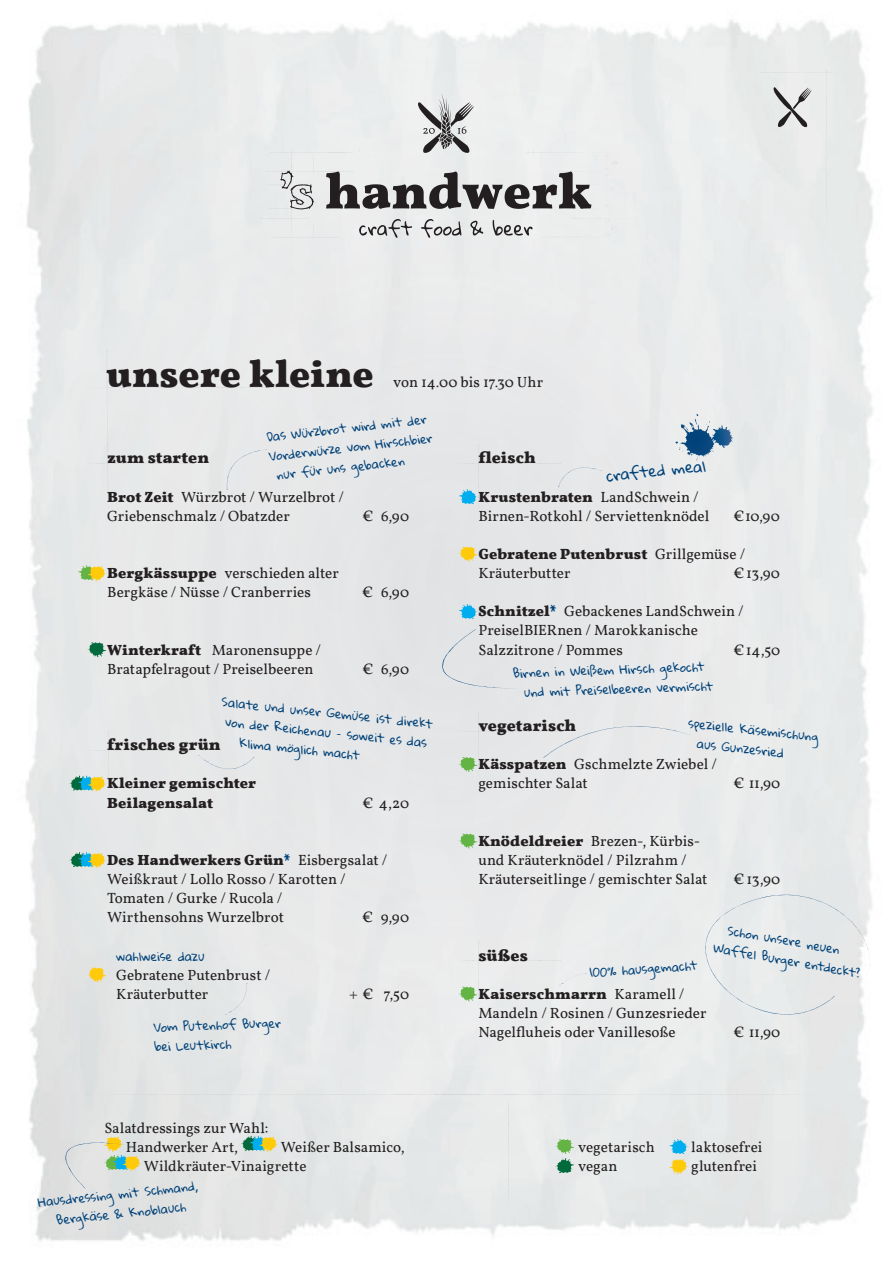
<style>
.page{position:relative;width:893px;height:1263px;background:#fff}
.page>*{position:absolute;margin:0;border:0;box-sizing:border-box;transform-origin:0 0}
.t1{font:700 39px "Vollkorn";letter-spacing:-.005em;color:#231f20}
.t2{font:700 16.5px "Vollkorn";letter-spacing:.005em;color:#231f20}
.t3{font:15px/19.2px "Vollkorn";color:#231f20}
.t4{font:700 15px/19.2px "Vollkorn";letter-spacing:.005em;color:#231f20}
.t5{font:15px "Gloria Hallelujah";color:#004279}
.t6{font:12px/19.5px "Gloria Hallelujah";letter-spacing:.015em;color:#004279}
.s1{font-weight:700}
</style>
<div class="page">
<div style="left:25px;top:20px;width:848px;height:1222px;background:#e7e9e9"></div>
<svg style="left:259px;top:94px;width:382px;height:156px;background:#d6d7d7"></svg>
<div style="left:760px;top:70px;width:79px;height:160px;background:#e8ebea"></div>
<svg style="left:556px;top:1139px;width:18px;height:34px"></svg>
<svg style="left:669px;top:1139px;width:19px;height:35px"></svg>
<svg style="left:241px;top:1136px;width:37px;height:16px"></svg>
<svg style="left:85px;top:1094px;width:746px;height:1px"></svg>
<svg style="left:508px;top:1103px;width:1px;height:106px"></svg>
<svg style="left:65px;top:1137px;width:76px;height:51px;background:#d6dbcb"></svg>
<svg style="left:78px;top:565px;width:28px;height:16px"></svg>
<svg style="left:88px;top:642px;width:18px;height:15px"></svg>
<svg style="left:70px;top:852px;width:36px;height:16px"></svg>
<svg style="left:88px;top:967px;width:18px;height:15px"></svg>
<div style="left:70px;top:731px;width:121px;height:64px;background:#e6e7e7"></div>
<svg style="left:459px;top:546px;width:19px;height:16px"></svg>
<svg style="left:459px;top:604px;width:18px;height:15px"></svg>
<svg style="left:459px;top:833px;width:19px;height:16px"></svg>
<svg style="left:680px;top:414px;width:29px;height:35px"></svg>
<div style="left:454px;top:941px;width:132px;height:64px;background:#ebecec"></div>
<div style="left:704px;top:895px;width:166px;height:119px;background:#e7e9e9"></div>
<div style="left:84px;top:349px;width:214px;height:159px;background:#e8e9ea"></div>
<svg style="left:198px;top:755px;width:56px;height:14px"></svg>
<svg style="left:225px;top:983px;width:22px;height:31px"></svg>
<div style="left:455px;top:712px;width:236px;height:64px;background:#e6e7e8"></div>
<div style="left:442px;top:629px;width:75px;height:59px;background:#e3e4e6"></div>
<div style="left:455px;top:444px;width:146px;height:64px;background:#e5e6e7"></div>
<h1 class="t1" style="left:106px;top:350px;width:269px">unsere kleine</h1>
<p class="t3" style="left:393px;top:372px;width:151px">von 14.00 bis 17.30 Uhr</p>
<p class="t6" style="left:266px;top:428px;width:162px;rotate:-7deg">Das Würzbrot wird mit der</p>
<p class="t6" style="left:268px;top:448px;width:166px;rotate:-7deg">Vorderwürze vom Hirschbier</p>
<p class="t2" style="left:107px;top:448px;width:103px">zum starten</p>
<p class="t3" style="left:107px;top:487px;width:238px"><span class="s1">Brot Zeit</span> Würzbrot / Wurzelbrot /<br>Griebenschmalz / Obatzder</p>
<p class="t6" style="left:276px;top:467px;width:130px;rotate:-7deg">nur für uns gebacken</p>
<p class="t3" style="left:362px;top:506px;width:48px">€ 6,90</p>
<p class="t3" style="left:107px;top:563px;width:233px"><span class="s1">Bergkässuppe</span> verschieden alter<br>Bergkäse / Nüsse / Cranberries</p>
<p class="t3" style="left:107px;top:640px;width:215px"><span class="s1">Winterkraft</span> Maronensuppe /<br>Bratapfelragout / Preiselbeeren</p>
<p class="t3" style="left:362px;top:583px;width:48px">€ 6,90</p>
<p class="t3" style="left:362px;top:659px;width:48px">€ 6,90</p>
<p class="t6" style="left:223px;top:692px;width:214px;rotate:6deg">Salate und unser Gemüse ist direkt</p>
<p class="t6" style="left:226px;top:712px;width:205px;rotate:6deg">von der Reichenau – soweit es das</p>
<p class="t6" style="left:240px;top:733px;width:123px;rotate:6deg">Klima möglich macht</p>
<p class="t2" style="left:107px;top:734px;width:115px">frisches grün</p>
<p class="t4" style="left:107px;top:774px;width:150px">Kleiner gemischter<br>Beilagensalat</p>
<p class="t3" style="left:362px;top:793px;width:48px">€ 4,20</p>
<p class="t3" style="left:107px;top:850px;width:282px"><span class="s1">Des Handwerkers Grün</span><sup>*</sup> Eisbergsalat /<br>Weißkraut / Lollo Rosso / Karotten /<br>Tomaten / Gurke / Rucola /<br>Wirthensohns Wurzelbrot</p>
<p class="t3" style="left:362px;top:908px;width:48px">€ 9,90</p>
<p class="t6" style="left:116px;top:947px;width:90px">wahlweise dazu</p>
<p class="t3" style="left:116px;top:965px;width:156px">Gebratene Putenbrust /<br>Kräuterbutter</p>
<p class="t6" style="left:153px;top:1018px;width:129px;rotate:-2deg">Vom Putenhof Burger bei Leutkirch</p>
<p class="t3" style="left:349px;top:984px;width:61px">+ € 7,50</p>
<p class="t3" style="left:104px;top:1118px;width:166px;text-align:center">Salatdressings zur Wahl:<br>Handwerker Art,</p>
<p class="t3" style="left:144px;top:1137px;width:262px;text-indent:137px">Weißer Balsamico,<br>Wildkräuter-Vinaigrette</p>
<p class="t6" style="left:37px;top:1193px;width:162px;text-align:center;rotate:-6deg">Hausdressing mit Schmand,<br>Bergkäse &amp; Knoblauch</p>
<p class="t2" style="left:478px;top:448px;width:59px">fleisch</p>
<p class="t3" style="left:478px;top:487px;width:232px"><span class="s1">Krustenbraten</span> LandSchwein /<br>Birnen-Rotkohl / Serviettenknödel</p>
<p class="t5" style="left:606px;top:468px;width:101px;rotate:-6deg">crafted meal</p>
<p class="t3" style="left:733px;top:506px;width:48px">€ 10,90</p>
<p class="t3" style="left:478px;top:544px;width:268px"><span class="s1">Gebratene Putenbrust</span> Grillgemüse /<br>Kräuterbutter</p>
<p class="t3" style="left:733px;top:563px;width:48px">€ 13,90</p>
<p class="t3" style="left:478px;top:602px;width:267px"><span class="s1">Schnitzel</span><sup>*</sup> Gebackenes LandSchwein /<br>PreiselBIERnen / Marokkanische<br>Salzzitrone / Pommes</p>
<p class="t3" style="left:733px;top:640px;width:48px">€ 14,50</p>
<p class="t6" style="left:523px;top:663px;width:191px;text-indent:-11px;rotate:-2deg">Birnen in Weißem Hirsch gekocht und mit Preiselbeeren vermischt</p>
<p class="t2" style="left:478px;top:715px;width:99px">vegetarisch</p>
<p class="t3" style="left:478px;top:755px;width:240px"><span class="s1">Kässpatzen</span> Gschmelzte Zwiebel / gemischter Salat</p>
<p class="t6" style="left:700px;top:715px;width:122px;text-indent:-11px;rotate:6deg">spezielle Käsemischung aus Gunzesried</p>
<p class="t3" style="left:733px;top:774px;width:48px">€ 11,90</p>
<p class="t3" style="left:478px;top:831px;width:231px"><span class="s1">Knödeldreier</span> Brezen-, Kürbis&shy;und Kräuterknödel / Pilzrahm /<br>Kräuterseitlinge / gemischter Salat</p>
<p class="t3" style="left:733px;top:869px;width:48px">€ 13,90</p>
<p class="t6" style="left:719px;top:919px;width:150px;text-indent:11px;rotate:10deg">Schon unsere neuen<br>Waffel Burger entdeckt?</p>
<p class="t2" style="left:478px;top:945px;width:51px">süßes</p>
<p class="t3" style="left:478px;top:984px;width:229px"><span class="s1">Kaiserschmarrn</span> Karamell /<br>Mandeln / Rosinen / Gunzesrieder<br>Nagelfluheis oder Vanillesoße</p>
<p class="t6" style="left:589px;top:963px;width:110px;rotate:-4deg">100% hausgemacht</p>
<p class="t3" style="left:733px;top:1022px;width:48px">€ 11,90</p>
<p class="t3" style="left:578px;top:1137px;width:78px">vegetarisch vegan</p>
<p class="t3" style="left:691px;top:1137px;width:73px">laktosefrei glutenfrei</p>
</div>
